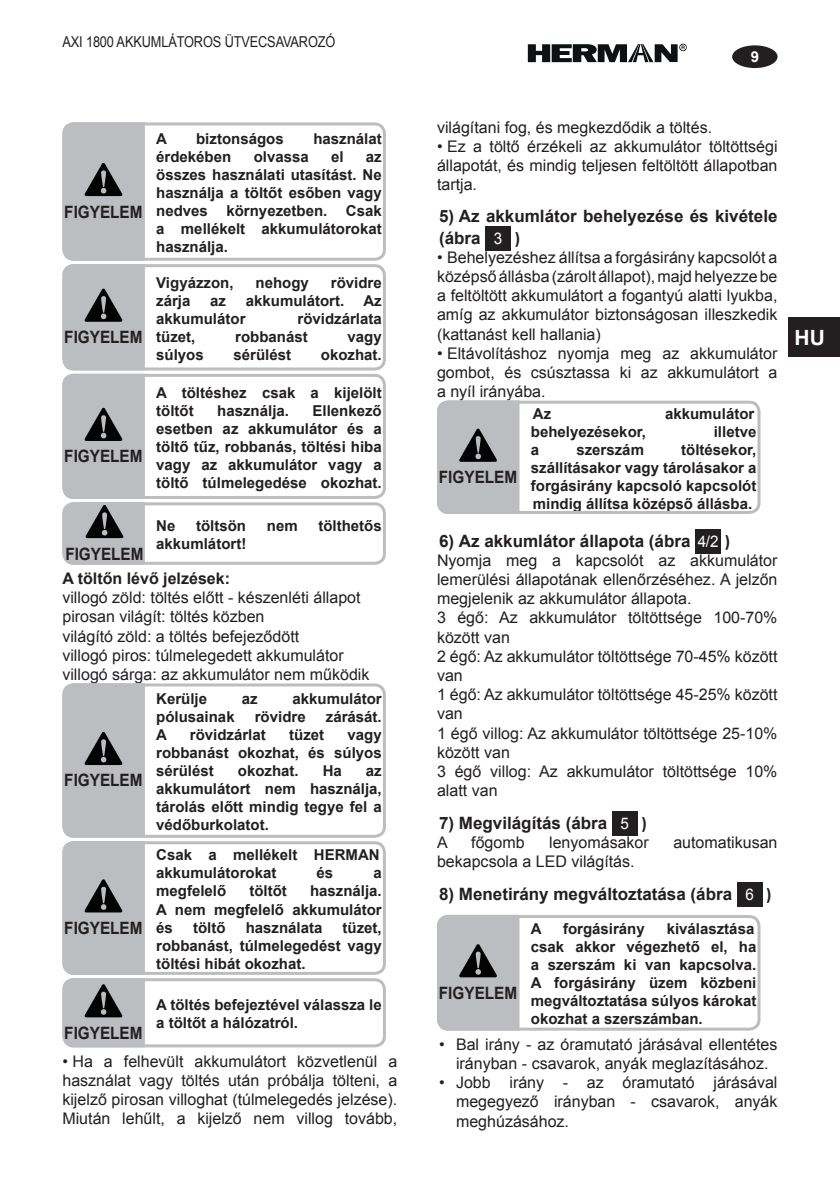
<style>
.page{position:relative;width:840px;height:1191px;background:#fff}
.page>*{position:absolute;margin:0;border:0;box-sizing:border-box;transform-origin:0 0}
.t1{font:700 21px "Arial";color:#fff}
.t2{font:700 17px/21.2px "Arial";color:#231f20}
.t3{font:700 17px "Arial";color:#231f20;scale:.9 1}
.t4{font:16px/19.2px "Arial";color:#231f20;text-align:justify}
.t5{font:700 16px "Arial";color:#231f20}
.t6{font:700 15px/18px "Arial";color:#231f20;text-align:justify}
.t7{font:15px "Arial";letter-spacing:-.01em;color:#231f20;scale:.85 1}
.t8{font:700 15px "Arial";color:#fff}
.s1{font-weight:400;font-size:16px;color:#fff}
.s2{font-family:"Calibri"}
</style>
<div class="page">
<div style="left:731px;top:45px;width:46px;height:23px;background:#231f20;border-radius:50%"></div>
<div style="left:788px;top:317px;width:51px;height:40px;background:#231f20"></div>
<svg style="left:527px;top:44px;width:159px;height:18px"></svg>
<div style="left:62px;top:122px;width:324px;height:139px;border:3px solid #bcbdc0;border-radius:10px"></div>
<div style="left:62px;top:264px;width:324px;height:106px;border:3px solid #bcbdc0;border-radius:10px"></div>
<div style="left:62px;top:374px;width:324px;height:125px;border:3px solid #bcbdc0;border-radius:10px"></div>
<div style="left:62px;top:502px;width:324px;height:63px;border:3px solid #bcbdc0;border-radius:10px"></div>
<svg style="left:62px;top:122px;width:83px;height:443px"></svg>
<div style="left:62px;top:683px;width:324px;height:155px;border:3px solid #bcbdc0;border-radius:10px"></div>
<div style="left:62px;top:841px;width:324px;height:134px;border:3px solid #bcbdc0;border-radius:10px"></div>
<div style="left:62px;top:978px;width:324px;height:69px;border:3px solid #bcbdc0;border-radius:10px"></div>
<svg style="left:62px;top:683px;width:83px;height:364px"></svg>
<div style="left:485px;top:226px;width:25px;height:24px;background:#231f20"></div>
<div style="left:437px;top:401px;width:323px;height:113px;border:3px solid #bcbdc0;border-radius:10px"></div>
<svg style="left:437px;top:400px;width:82px;height:114px"></svg>
<div style="left:695px;top:529px;width:25px;height:24px;background:#231f20"></div>
<div style="left:611px;top:811px;width:26px;height:24px;background:#231f20"></div>
<div style="left:736px;top:882px;width:26px;height:24px;background:#231f20"></div>
<div style="left:437px;top:915px;width:323px;height:115px;border:3px solid #bcbdc0;border-radius:10px"></div>
<svg style="left:437px;top:914px;width:82px;height:116px"></svg>
<p class="t7" style="left:62px;top:32px;width:322px">AXI 1800 AKKUMLÁTOROS ÜTVECSAVAROZÓ</p>
<p class="t3" style="left:64px;top:200px;width:88px">FIGYELEM</p>
<p class="t3" style="left:64px;top:326px;width:88px">FIGYELEM</p>
<p class="t3" style="left:64px;top:445px;width:88px">FIGYELEM</p>
<p class="t6" style="left:156px;top:130px;width:12px">A</p>
<p class="t6" style="left:196px;top:130px;width:89px">biztonságos</p>
<p class="t6" style="left:313px;top:130px;width:70px">használat</p>
<p class="t6" style="left:156px;top:148px;width:77px">érdekében</p>
<p class="t6" style="left:253px;top:148px;width:57px">olvassa</p>
<p class="t6" style="left:331px;top:148px;width:14px">el</p>
<p class="t6" style="left:156px;top:148px;width:227px;text-indent:209px">az összes használati utasítást. Ne használja a töltőt esőben vagy nedves környezetben. Csak a mellékelt akkumulátorokat használja.</p>
<p class="t6" style="left:156px;top:274px;width:79px">Vigyázzon,</p>
<p class="t6" style="left:255px;top:274px;width:55px">nehogy</p>
<p class="t6" style="left:331px;top:274px;width:52px">rövidre</p>
<p class="t6" style="left:156px;top:292px;width:36px">zárja</p>
<p class="t6" style="left:210px;top:292px;width:17px">az</p>
<p class="t6" style="left:246px;top:292px;width:100px">akkumulátort.</p>
<p class="t6" style="left:363px;top:292px;width:20px">Az</p>
<p class="t6" style="left:156px;top:310px;width:91px">akkumulátor</p>
<p class="t6" style="left:297px;top:310px;width:86px">rövidzárlata</p>
<p class="t6" style="left:156px;top:328px;width:41px">tüzet,</p>
<p class="t6" style="left:235px;top:328px;width:74px">robbanást</p>
<p class="t6" style="left:347px;top:328px;width:36px">vagy</p>
<p class="t6" style="left:156px;top:346px;width:49px">súlyos</p>
<p class="t6" style="left:233px;top:346px;width:59px">sérülést</p>
<p class="t6" style="left:321px;top:346px;width:62px">okozhat.</p>
<p class="t6" style="left:156px;top:384px;width:227px">A töltéshez csak a kijelölt töltőt</p>
<p class="t6" style="left:156px;top:402px;width:227px;text-indent:156px">Ellenkező esetben az akkumulátor és a töltő tűz, robbanás, töltési hiba vagy az akkumulátor vagy a töltő túlmelegedése okozhat.</p>
<p class="t6" style="left:217px;top:402px;width:73px">használja.</p>
<p class="t6" style="left:156px;top:517px;width:21px">Ne</p>
<p class="t6" style="left:196px;top:517px;width:51px">töltsön</p>
<p class="t6" style="left:267px;top:517px;width:32px">nem</p>
<p class="t6" style="left:318px;top:517px;width:65px">tölthetős</p>
<p class="t6" style="left:156px;top:535px;width:92px">akkumlátort!</p>
<p class="t3" style="left:65px;top:542px;width:88px">FIGYELEM</p>
<p class="t5" style="left:62px;top:567px;width:169px">A töltőn lévő jelzések:</p>
<p class="t4" style="left:62px;top:588px;width:308px;text-align:left">villogó zöld: töltés előtt - készenléti állapot pirosan világít: töltés közben<br>világító zöld: a töltés befejeződött<br>villogó piros: túlmelegedett akkumulátor villogó sárga: az akkumulátor nem működik</p>
<p class="t6" style="left:156px;top:690px;width:52px">Kerülje</p>
<p class="t6" style="left:242px;top:690px;width:17px">az</p>
<p class="t6" style="left:292px;top:690px;width:91px">akkumulátor</p>
<p class="t6" style="left:156px;top:708px;width:80px">pólusainak</p>
<p class="t6" style="left:255px;top:708px;width:52px">rövidre</p>
<p class="t6" style="left:325px;top:708px;width:57px">zárását.</p>
<p class="t6" style="left:156px;top:726px;width:12px">A</p>
<p class="t6" style="left:190px;top:726px;width:77px">rövidzárlat</p>
<p class="t6" style="left:289px;top:726px;width:36px">tüzet</p>
<p class="t6" style="left:156px;top:726px;width:227px;text-indent:191px">vagy robbanást okozhat, és súlyos sérülést</p>
<p class="t6" style="left:238px;top:762px;width:62px">okozhat.</p>
<p class="t6" style="left:322px;top:762px;width:21px">Ha</p>
<p class="t6" style="left:156px;top:762px;width:227px;text-indent:209px">az akkumulátort nem használja, tárolás előtt mindig tegye fel a védőburkolatot.</p>
<p class="t3" style="left:64px;top:769px;width:88px">FIGYELEM</p>
<p class="t3" style="left:64px;top:916px;width:88px">FIGYELEM</p>
<p class="t6" style="left:156px;top:846px;width:225px">Csak a mellékelt HERMAN akkumulátorokat</p>
<p class="t6" style="left:316px;top:864px;width:18px">és</p>
<p class="t6" style="left:373px;top:864px;width:10px">a</p>
<p class="t6" style="left:156px;top:882px;width:72px">megfelelő</p>
<p class="t6" style="left:249px;top:882px;width:39px">töltőt</p>
<p class="t6" style="left:156px;top:882px;width:227px;text-indent:154px">használja.<br>A nem megfelelő akkumulátor és</p>
<p class="t6" style="left:193px;top:918px;width:34px">töltő</p>
<p class="t6" style="left:245px;top:918px;width:78px">használata</p>
<p class="t6" style="left:156px;top:918px;width:227px;text-indent:186px">tüzet, robbanást, túlmelegedést vagy töltési hibát okozhat.</p>
<p class="t6" style="left:156px;top:996px;width:227px">A töltés befejeztével válassza le a töltőt a hálózatról.</p>
<p class="t3" style="left:64px;top:1021px;width:88px">FIGYELEM</p>
<p class="t4" style="left:62px;top:1051px;width:336px">• Ha a felhevült akkumulátort közvetlenül a használat vagy töltés után próbálja tölteni, a kijelző pirosan villoghat (túlmelegedés jelzése).<br>Miután lehűlt, a kijelző nem villog tovább,</p>
<p class="t8" style="left:750px;top:47px;width:10px">9</p>
<p class="t4" style="left:437px;top:118px;width:276px">világítani fog, és megkezdődik a töltés.</p>
<p class="t4" style="left:437px;top:137px;width:342px">• Ez a töltő érzékeli az akkumulátor töltöttségi állapotát, és mindig teljesen feltöltött állapotban tartja.</p>
<p class="t2" style="left:439px;top:206px;width:340px">5) Az akkumlátor behelyezése és kivétele (ábra <span class="s1">3</span> <span class="s2">)</span></p>
<p class="t4" style="left:437px;top:248px;width:342px">• Behelyezéshez állítsa a forgásirány kapcsolót a középső állásba (zárolt állapot), majd helyezze be a feltöltött akkumulátort a fogantyú alatti lyukba, amíg az akkumulátor biztonságosan illeszkedik (kattanást kell hallania)</p>
<p class="t4" style="left:437px;top:344px;width:342px">• Eltávolításhoz nyomja meg az akkumulátor gombot, és csúsztassa ki az akkumulátort a a nyíl irányába.</p>
<p class="t6" style="left:532px;top:405px;width:20px">Az</p>
<p class="t6" style="left:664px;top:405px;width:91px">akkumulátor</p>
<p class="t6" style="left:530px;top:423px;width:117px">behelyezésekor,</p>
<p class="t6" style="left:713px;top:423px;width:44px">illetve</p>
<p class="t6" style="left:530px;top:441px;width:10px">a</p>
<p class="t6" style="left:576px;top:441px;width:69px">szerszám</p>
<p class="t6" style="left:530px;top:441px;width:227px;text-indent:150px">töltésekor, szállításakor vagy tárolásakor a forgásirány kapcsoló kapcsolót mindig állítsa középső állásba.</p>
<p class="t3" style="left:438px;top:466px;width:88px">FIGYELEM</p>
<p class="t2" style="left:439px;top:530px;width:292px">6) Az akkumlátor állapota (ábra <span class="s1">4/2</span> <span class="s2">)</span></p>
<p class="t4" style="left:437px;top:551px;width:342px;text-align:left">Nyomja meg a kapcsolót az akkumulátor lemerülési állapotának ellenőrzéséhez. A jelzőn megjelenik az akkumulátor állapota.<br>3 égő: Az akkumulátor töltöttsége 100-70% között van<br>2 égő: Az akkumulátor töltöttsége 70-45% között van<br>1 égő: Az akkumulátor töltöttsége 45-25% között van<br>1 égő villog: Az akkumulátor töltöttsége 25-10% között van<br>3 égő villog: Az akkumulátor töltöttsége 10% alatt van</p>
<p class="t2" style="left:439px;top:813px;width:209px">7) Megvilágítás (ábra <span class="s1">5</span> <span class="s2">)</span></p>
<p class="t4" style="left:437px;top:833px;width:12px">A</p>
<p class="t4" style="left:471px;top:833px;width:55px">főgomb</p>
<p class="t4" style="left:549px;top:833px;width:101px">lenyomásakor</p>
<p class="t4" style="left:673px;top:833px;width:106px">automatikusan</p>
<p class="t4" style="left:437px;top:852px;width:199px">bekapcsola a LED világítás.</p>
<p class="t2" style="left:439px;top:884px;width:334px">8) Menetirány megváltoztatása (ábra <span class="s1">6</span> <span class="s2">)</span></p>
<p class="t6" style="left:530px;top:920px;width:12px">A</p>
<p class="t6" style="left:562px;top:920px;width:83px">forgásirány</p>
<p class="t6" style="left:530px;top:920px;width:227px;text-align:left;text-indent:136px">kiválasztása csak akkor végezhető el, ha a szerszám ki van kapcsolva.<br>A forgásirány üzem közbeni megváltoztatása súlyos károkat okozhat a szerszámban.</p>
<p class="t3" style="left:438px;top:981px;width:88px">FIGYELEM</p>
<p class="t4" style="left:439px;top:1034px;width:340px;text-align:center">• Bal irány - az óramutató járásával ellentétes irányban - csavarok, anyák meglazításához.</p>
<p class="t4" style="left:456px;top:1073px;width:323px;text-indent:-17px">• Jobb irány - az óramutató járásával megegyező irányban - csavarok, anyák meghúzásához.</p>
<h1 class="t1" style="left:794px;top:323px;width:32px">HU</h1>
</div>
